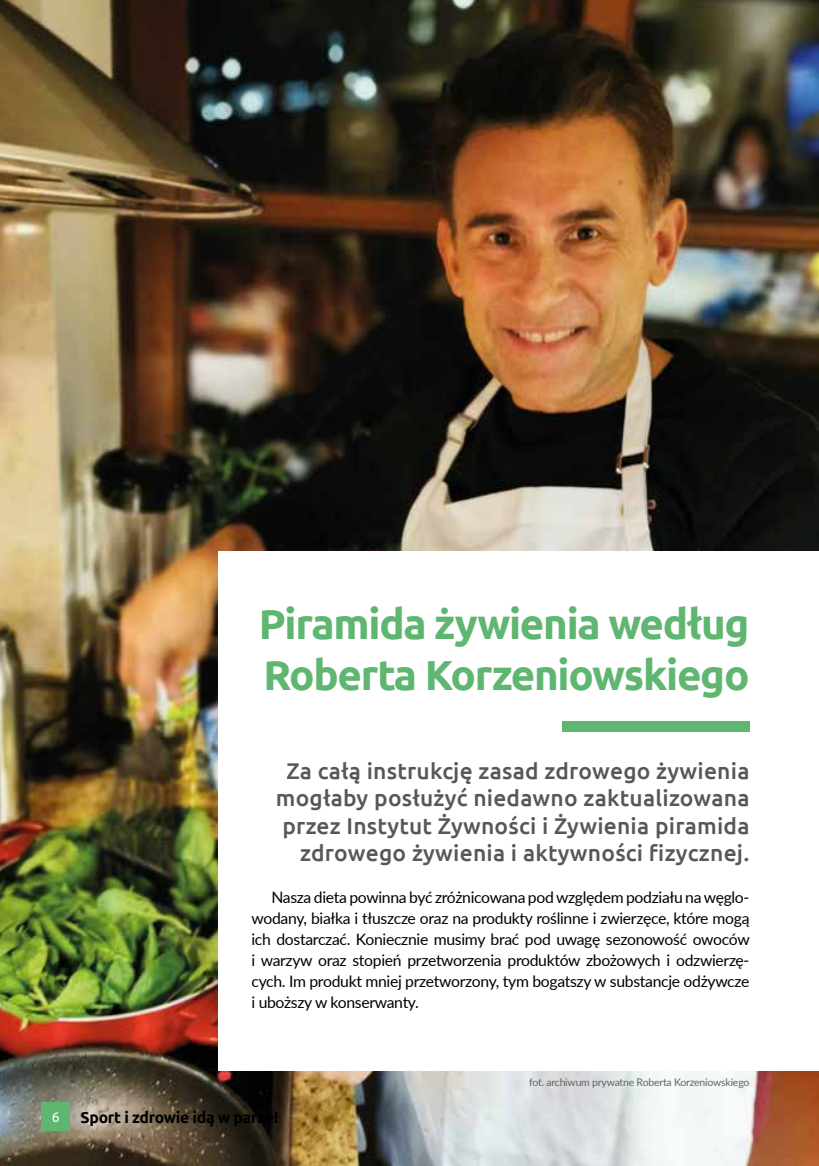
<style>
.page{position:relative;width:819px;height:1166px;background:#fff}
.page>*{position:absolute;margin:0;border:0;box-sizing:border-box;transform-origin:0 0}
.t1{font:700 42px/50.4px "Ubuntu";letter-spacing:-.03em;color:#5fb670}
.t2{font:500 22.75px/27.3px "Ubuntu";letter-spacing:.01em;color:#575756;text-align:right}
.t3{font:15.75px/21px "Lato";letter-spacing:-.02em;color:#000;text-align:justify}
.t4{font:700 15.75px "Ubuntu";letter-spacing:-.02em;color:#000}
.t5{font:14px "Ubuntu";color:#fff}
.t6{font:10.5px "Lato";letter-spacing:-.02em;color:#646363}
</style>
<div class="page">
<img style="left:0;top:0;width:819px;height:1166px">
<div style="left:218px;top:551px;width:601px;height:520px;background:#fff"></div>
<div style="left:561px;top:721px;width:188px;height:11px;background:#5fb670"></div>
<div style="left:41px;top:1102px;width:29px;height:29px;background:#5fb670"></div>
<h1 class="t1" style="left:259px;top:598px;width:492px">Piramida żywienia według<br>Roberta Korzeniowskiego</h1>
<h2 class="t2" style="left:276px;top:756px;width:475px">Za całą instrukcję zasad zdrowego żywienia mogłaby posłużyć niedawno zaktualizowana przez Instytut Żywności i Żywienia piramida zdrowego żywienia i aktywności fizycznej.</h2>
<p class="t3" style="left:251px;top:886px;width:499px;text-indent:20px">Nasza dieta powinna być zróżnicowana pod względem podziału na węglo&shy;wodany, białka i tłuszcze oraz na produkty roślinne i zwierzęce, które mogą ich dostarczać. Koniecznie musimy brać pod uwagę sezonowość owoców i warzyw oraz stopień przetworzenia produktów zbożowych i odzwierzę&shy;cych. Im produkt mniej przetworzony, tym bogatszy w substancje odżywcze i uboższy w konserwanty.</p>
<p class="t5" style="left:52px;top:1108px;width:9px">6</p>
<p class="t4" style="left:81px;top:1108px;width:199px">Sport i zdrowie idą w parze!</p>
<p class="t6" style="left:529px;top:1075px;width:222px">fot. archiwum prywatne Roberta Korzeniowskiego</p>
</div>
